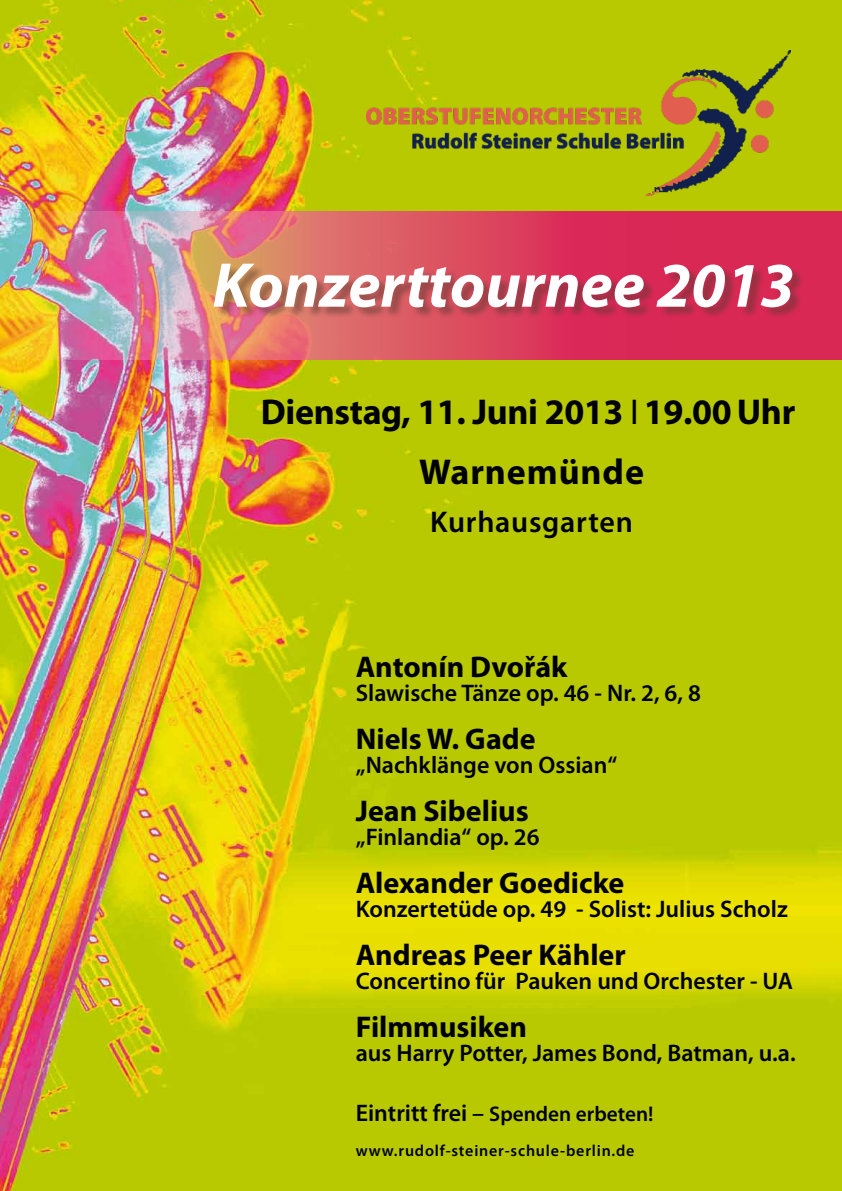
<style>
.page{position:relative;width:842px;height:1191px;background:#fff}
.page>*{position:absolute;margin:0;border:0;box-sizing:border-box;transform-origin:0 0}
.t1{font:italic 700 63.8px "Myriad Pro";color:#fff}
.t2{font:700 36px/60px "Myriad Pro";letter-spacing:-.01em;color:#000;text-align:center}
.t3{font:700 30px "Myriad Pro";color:#000}
.t4{font:600 30px "Myriad Pro";letter-spacing:.025em;color:#000}
.t5{font:600 24px "Myriad Pro";color:#000}
.t6{font:600 21.3px "Myriad Pro";color:#000}
.t7{font:600 16px "Myriad Pro";letter-spacing:.05em;color:#000}
.s1{font-weight:400}
.s2{font-size:24px}
</style>
<div class="page">
<img style="left:0;top:0;width:842px;height:1191px">
<img style="left:0;top:211px;width:842px;height:148px">
<img style="left:367px;top:50px;width:423px;height:146px">
<div style="left:215px;top:265px;width:590px;height:55px;background:#5b3930;opacity:.5"></div>
<h1 class="t1" style="left:212px;top:244px;width:584px">Konzerttournee 2013</h1>
<h2 class="t2" style="left:261px;top:381px;width:536px">Dienstag, 11. Juni 2013 <span class="s1">I</span> 19.00 Uhr<br>Warnemünde</h2>
<p class="t4" style="left:430px;top:503px;width:204px">Kurhausgarten</p>
<p class="t3" style="left:356px;top:647px;width:213px">Antonín Dvořák</p>
<p class="t5" style="left:356px;top:677px;width:347px">Slawische Tänze op. 46 - Nr. 2, 6, 8</p>
<p class="t3" style="left:356px;top:719px;width:181px">Niels W. Gade</p>
<p class="t5" style="left:356px;top:749px;width:263px">„Nachklänge von Ossian“</p>
<p class="t3" style="left:356px;top:791px;width:174px">Jean Sibelius</p>
<p class="t5" style="left:356px;top:821px;width:185px">„Finlandia“ op. 26</p>
<p class="t3" style="left:356px;top:863px;width:270px">Alexander Goedicke</p>
<p class="t5" style="left:356px;top:893px;width:433px">Konzertetüde op. 49 - Solist: Julius Scholz</p>
<p class="t3" style="left:356px;top:935px;width:272px">Andreas Peer Kähler</p>
<p class="t5" style="left:356px;top:965px;width:439px">Concertino für Pauken und Orchester - UA</p>
<p class="t3" style="left:356px;top:1007px;width:173px">Filmmusiken</p>
<p class="t5" style="left:356px;top:1037px;width:441px">aus Harry Potter, James Bond, Batman, u.a.</p>
<p class="t6" style="left:356px;top:1100px;width:299px"><span class="s2">Eintritt frei –</span> Spenden erbeten!</p>
<p class="t7" style="left:356px;top:1140px;width:280px">www.rudolf-steiner-schule-berlin.de</p>
</div>
